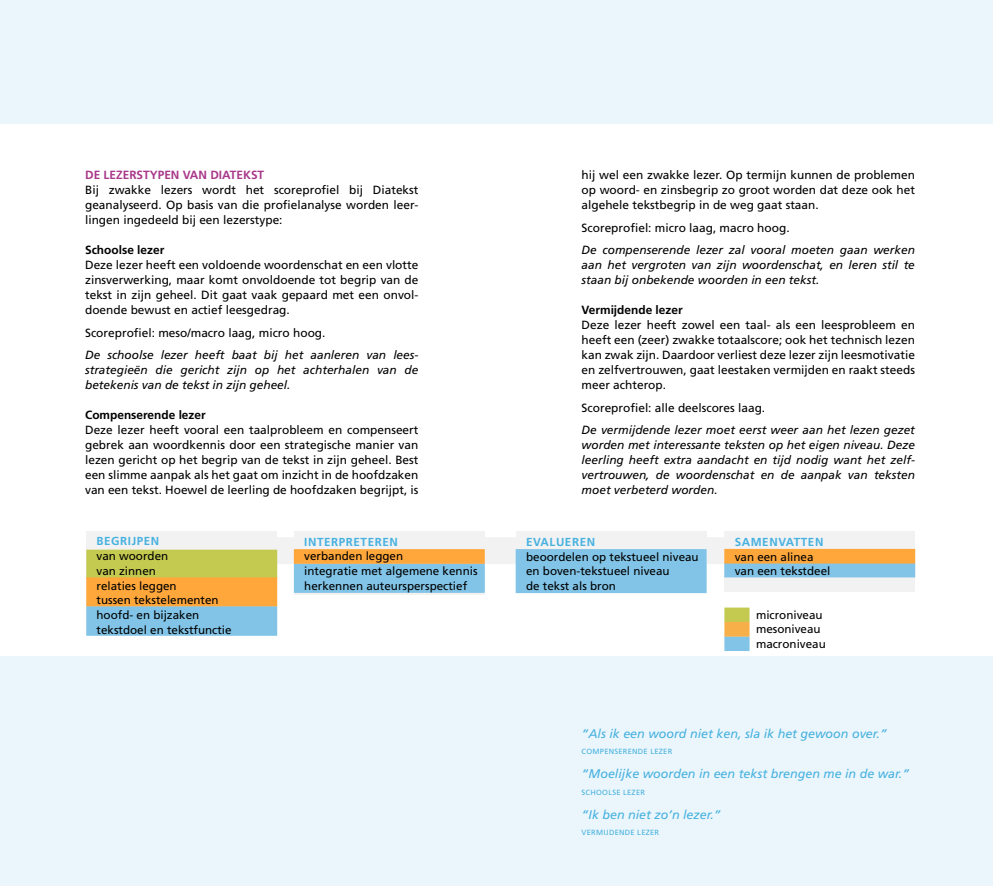
<style>
.page{position:relative;width:993px;height:886px;background:#fff}
.page>*{position:absolute;margin:0;border:0;box-sizing:border-box;transform-origin:0 0}
.t1{font:italic 12.5px "Frutiger";color:#46b1df}
.t2{font:11.88px/15px "Frutiger";color:#000;text-align:justify}
.t3{font:italic 11.88px/15px "Frutiger";color:#000;text-align:justify}
.t4{font:700 11.88px "Frutiger";color:#000}
.t5{font:700 11.88px "Frutiger";color:#a9398a}
.t6{font:11.62px/14.6px "Frutiger";color:#000}
.t7{font:700 11.62px "Frutiger";letter-spacing:.05em;color:#46b1df}
.t8{font:7.5px "Frutiger";letter-spacing:.035em;color:#46b1df}
</style>
<div class="page">
<div style="left:0;top:0;width:992px;height:886px;background:#ebf6fc"></div>
<div style="left:0;top:124px;width:992px;height:532px;background:#fff"></div>
<div style="left:265px;top:537px;width:645px;height:27px;background:#f2f2f3"></div>
<div style="left:86px;top:500px;width:191px;height:135px;background:#f2f2f3"></div>
<div style="left:86px;top:550px;width:191px;height:29px;background:#c4ca50"></div>
<div style="left:86px;top:577px;width:191px;height:30px;background:#ffa73b"></div>
<div style="left:515px;top:500px;width:191px;height:91px;background:#f2f2f3"></div>
<div style="left:515px;top:549px;width:191px;height:44px;background:#81c4e7"></div>
<div style="left:294px;top:500px;width:190px;height:95px;background:#f2f2f3"></div>
<div style="left:294px;top:563px;width:190px;height:30px;background:#81c4e7"></div>
<div style="left:294px;top:549px;width:190px;height:15px;background:#ffa73b"></div>
<div style="left:724px;top:500px;width:190px;height:92px;background:#f2f2f3"></div>
<div style="left:724px;top:563px;width:190px;height:14px;background:#81c4e7"></div>
<div style="left:724px;top:549px;width:190px;height:14px;background:#ffa73b"></div>
<div style="left:724px;top:607px;width:235px;height:15px;background:#c4ca50"></div>
<div style="left:724px;top:636px;width:235px;height:15px;background:#81c4e7"></div>
<div style="left:724px;top:622px;width:235px;height:14px;background:#f7b049"></div>
<div style="left:749px;top:607px;width:210px;height:44px;background:#fff"></div>
<div style="left:86px;top:606px;width:191px;height:30px;background:#81c4e7"></div>
<div style="left:70px;top:499px;width:877px;height:32px;background:#fff"></div>
<p class="t5" style="left:85px;top:168px;width:181px">DE LEZERSTYPEN VAN DIATEKST</p>
<p class="t2" style="left:85px;top:182px;width:335px">B ij zwakke lezers wordt het scoreprofiel bij Diatekst geanalyseerd. Op basis van die profielanalyse worden leer&shy;lingen ingedeeld bij een lezerstype:</p>
<p class="t4" style="left:85px;top:243px;width:81px">SCHOOLSE LEZER</p>
<p class="t2" style="left:85px;top:257px;width:335px">Deze lezer heeft een voldoende woordenschat en een vlotte zinsverwerking, maar komt onvoldoende tot begrip van de tekst in zijn geheel. Dit gaat vaak gepaard met een onvol&shy;doende bewust en actief leesgedrag.</p>
<p class="t2" style="left:85px;top:325px;width:242px">Scoreprofiel: meso/macro laag, micro hoog.</p>
<p class="t3" style="left:85px;top:347px;width:335px">De schoolse lezer heeft baat bij het aanleren van lees&shy;strategieën die gericht zijn op het achterhalen van de betekenis van de tekst in zijn geheel.</p>
<p class="t4" style="left:85px;top:408px;width:122px">COMPENSERENDE LEZER</p>
<p class="t2" style="left:85px;top:422px;width:335px">Deze lezer heeft vooral een taalprobleem en compenseert gebrek aan woordkennis door een strategische manier van lezen gericht op het begrip van de tekst in zijn geheel. Best een slimme aanpak als het gaat om inzicht in de hoofdzaken van een tekst. Hoewel de leerling de hoofdzaken begrijpt, is</p>
<p class="t7" style="left:96px;top:535px;width:64px">BEGRIJPEN</p>
<p class="t6" style="left:96px;top:549px;width:137px">van woorden<br>van zinnen<br>relaties leggen<br>tussen tekstelementen hoofd- en bijzaken tekstdoel en tekstfunctie</p>
<p class="t7" style="left:304px;top:535px;width:95px">INTERPRETEREN</p>
<p class="t6" style="left:304px;top:549px;width:175px">verbanden leggen<br>integratie met algemene kennis herkennen auteursperspectief</p>
<p class="t2" style="left:581px;top:167px;width:335px">hij wel een zwakke lezer. Op termijn kunnen de problemen op woord- en zinsbegrip zo groot worden dat deze ook het algehele tekstbegrip in de weg gaat staan.</p>
<p class="t2" style="left:581px;top:220px;width:209px">Scoreprofiel: micro laag, macro hoog.</p>
<p class="t3" style="left:581px;top:242px;width:335px">De compenserende lezer zal vooral moeten gaan werken aan het vergroten van zijn woordenschat, en leren stil te staan bij onbekende woorden in een tekst.</p>
<p class="t4" style="left:581px;top:303px;width:102px">VERMIJDENDE LEZER</p>
<p class="t2" style="left:581px;top:317px;width:335px">Deze lezer heeft zowel een taal- als een leesprobleem en heeft een (zeer) zwakke totaalscore; ook het technisch lezen kan zwak zijn. Daardoor verliest deze lezer zijn leesmotivatie en zelfvertrouwen, gaat leestaken vermijden en raakt steeds meer achterop.</p>
<p class="t2" style="left:581px;top:400px;width:185px">Scoreprofiel: alle deelscores laag.</p>
<p class="t3" style="left:581px;top:422px;width:335px">De vermijdende lezer moet eerst weer aan het lezen gezet worden met interessante teksten op het eigen niveau. Deze leerling heeft extra aandacht en tijd nodig want het zelf&shy;vertrouwen, de woordenschat en de aanpak van teksten moet verbeterd worden.</p>
<p class="t7" style="left:526px;top:535px;width:71px">EVALUEREN</p>
<p class="t6" style="left:526px;top:549px;width:174px">beoordelen op tekstueel niveau en boven-tekstueel niveau<br>de tekst als bron</p>
<p class="t7" style="left:734px;top:535px;width:90px">SAMENVATTEN</p>
<p class="t6" style="left:734px;top:549px;width:97px">van een alinea van een tekstdeel</p>
<p class="t6" style="left:755px;top:607px;width:71px">microniveau mesoniveau macroniveau</p>
<p class="t1" style="left:581px;top:726px;width:307px">“Als ik een woord niet ken, sla ik het gewoon over.”</p>
<p class="t8" style="left:581px;top:747px;width:92px">compenserende lezer</p>
<p class="t1" style="left:581px;top:766px;width:329px">“Moelijke woorden in een tekst brengen me in de war.”</p>
<p class="t8" style="left:581px;top:788px;width:65px">schoolse lezer</p>
<p class="t1" style="left:581px;top:807px;width:141px">“Ik ben niet zo’n lezer.”</p>
<p class="t8" style="left:581px;top:828px;width:79px">vermijdende lezer</p>
</div>
